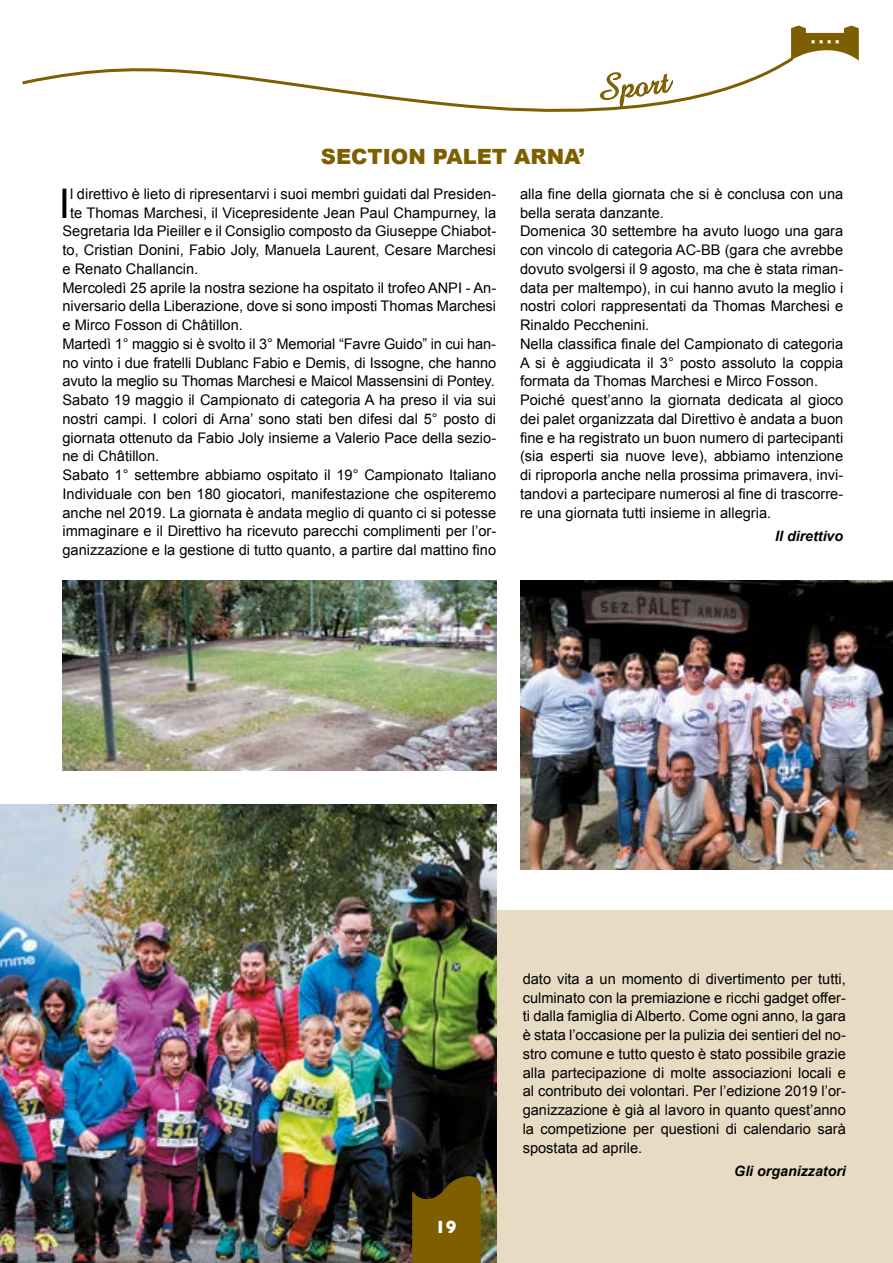
<style>
.page{position:relative;width:893px;height:1263px;background:#fff}
.page>*{position:absolute;margin:0;border:0;box-sizing:border-box;transform-origin:0 0}
.t1{font:40.8px "Arial";color:#000}
.t2{font:900 21px "Arial";color:#7d5e00}
.t3{font:700 18px "Gill Sans";color:#fff}
.t4{font:14.7px/18.8px "Arial";color:#000;text-align:justify}
.t5{font:italic 700 14.25px "Arial";color:#000}
</style>
<div class="page">
<div style="left:0;top:910px;width:893px;height:353px;background:#e8dbc4"></div>
<img style="left:520px;top:580px;width:373px;height:289px">
<img style="left:62px;top:580px;width:434px;height:190px">
<img style="left:0;top:805px;width:496px;height:458px">
<svg style="left:412px;top:1174px;width:69px;height:89px;background:#6b5102"></svg>
<svg style="left:791px;top:26px;width:68px;height:35px"></svg>
<svg style="left:22px;top:52px;width:774px;height:60px"></svg>
<svg style="left:599px;top:60px;width:75px;height:49px"></svg>
<h2 class="t2" style="left:321px;top:141px;width:265px">SECTION PALET ARNA’</h2>
<p class="t4" style="left:520px;top:184px;width:325px;text-align:left">alla fine della giornata che si è conclusa con una bella serata danzante.<br>Domenica 30 settembre ha avuto luogo una gara con vincolo di categoria AC-BB (gara che avrebbe dovuto svolgersi il 9 agosto, ma che è stata riman&shy;data per maltempo), in cui hanno avuto la meglio i nostri colori rappresentati da Thomas Marchesi e Rinaldo Pecchenini.<br>Nella classifica finale del Campionato di categoria A si è aggiudicata il 3° posto assoluto la coppia formata da Thomas Marchesi e Mirco Fosson.<br>Poiché quest’anno la giornata dedicata al gioco dei palet organizzata dal Direttivo è andata a buon fine e ha registrato un buon numero di partecipanti (sia esperti sia nuove leve), abbiamo intenzione di riproporla anche nella prossima primavera, invi&shy;tandovi a partecipare numerosi al fine di trascorre&shy;re una giornata tutti insieme in allegria.</p>
<p class="t5" style="left:775px;top:526px;width:70px">Il direttivo</p>
<h1 class="t1" style="left:59px;top:177px;width:13px">I</h1>
<p class="t4" style="left:70px;top:184px;width:428px">l direttivo è lieto di ripresentarvi i suoi membri guidati dal Presiden-</p>
<p class="t4" style="left:70px;top:203px;width:428px">te Thomas Marchesi, il Vicepresidente Jean Paul Champurney, la</p>
<p class="t4" style="left:62px;top:222px;width:435px">Segretaria Ida Pieiller e il Consiglio composto da Giuseppe Chiabot-</p>
<p class="t4" style="left:62px;top:241px;width:435px">to, Cristian Donini, Fabio Joly, Manuela Laurent, Cesare Marchesi</p>
<p class="t4" style="left:62px;top:259px;width:137px">e Renato Challancin.</p>
<p class="t4" style="left:62px;top:278px;width:435px">Mercoledì 25 aprile la nostra sezione ha ospitato il trofeo ANPI - An-</p>
<p class="t4" style="left:62px;top:297px;width:435px">niversario della Liberazione, dove si sono imposti Thomas Marchesi</p>
<p class="t4" style="left:62px;top:316px;width:182px">e Mirco Fosson di Châtillon.</p>
<p class="t4" style="left:62px;top:334px;width:435px">Martedì 1° maggio si è svolto il 3° Memorial “Favre Guido” in cui han-</p>
<p class="t4" style="left:62px;top:353px;width:435px">no vinto i due fratelli Dublanc Fabio e Demis, di Issogne, che hanno</p>
<p class="t4" style="left:62px;top:372px;width:434px">avuto la meglio su Thomas Marchesi e Maicol Massensini di Pontey.</p>
<p class="t4" style="left:62px;top:391px;width:435px">Sabato 19 maggio il Campionato di categoria A ha preso il via sui</p>
<p class="t4" style="left:62px;top:409px;width:435px">nostri campi. I colori di Arna’ sono stati ben difesi dal 5° posto di</p>
<p class="t4" style="left:62px;top:428px;width:435px">giornata ottenuto da Fabio Joly insieme a Valerio Pace della sezio-</p>
<p class="t4" style="left:62px;top:447px;width:98px">ne di Châtillon.</p>
<p class="t4" style="left:62px;top:466px;width:435px">Sabato 1° settembre abbiamo ospitato il 19° Campionato Italiano</p>
<p class="t4" style="left:62px;top:484px;width:435px">Individuale con ben 180 giocatori, manifestazione che ospiteremo</p>
<p class="t4" style="left:62px;top:503px;width:435px">anche nel 2019. La giornata è andata meglio di quanto ci si potesse</p>
<p class="t4" style="left:62px;top:522px;width:435px">immaginare e il Direttivo ha ricevuto parecchi complimenti per l’or-</p>
<p class="t4" style="left:62px;top:541px;width:435px">ganizzazione e la gestione di tutto quanto, a partire dal mattino fino</p>
<p class="t3" style="left:435px;top:1216px;width:23px">19</p>
<p class="t4" style="left:523px;top:969px;width:325px">dato vita a un momento di divertimento per tutti, culminato con la premiazione e ricchi gadget offer&shy;ti dalla famiglia di Alberto. Come ogni anno, la gara è stata l’occasione per la pulizia dei sentieri del no&shy;stro comune e tutto questo è stato possibile grazie alla partecipazione di molte associazioni locali e al contributo dei volontari. Per l’edizione 2019 l’or&shy;ganizzazione è già al lavoro in quanto quest’anno la competizione per questioni di calendario sarà spostata ad aprile.</p>
<p class="t5" style="left:734px;top:1161px;width:113px">Gli organizzatori</p>
</div>
